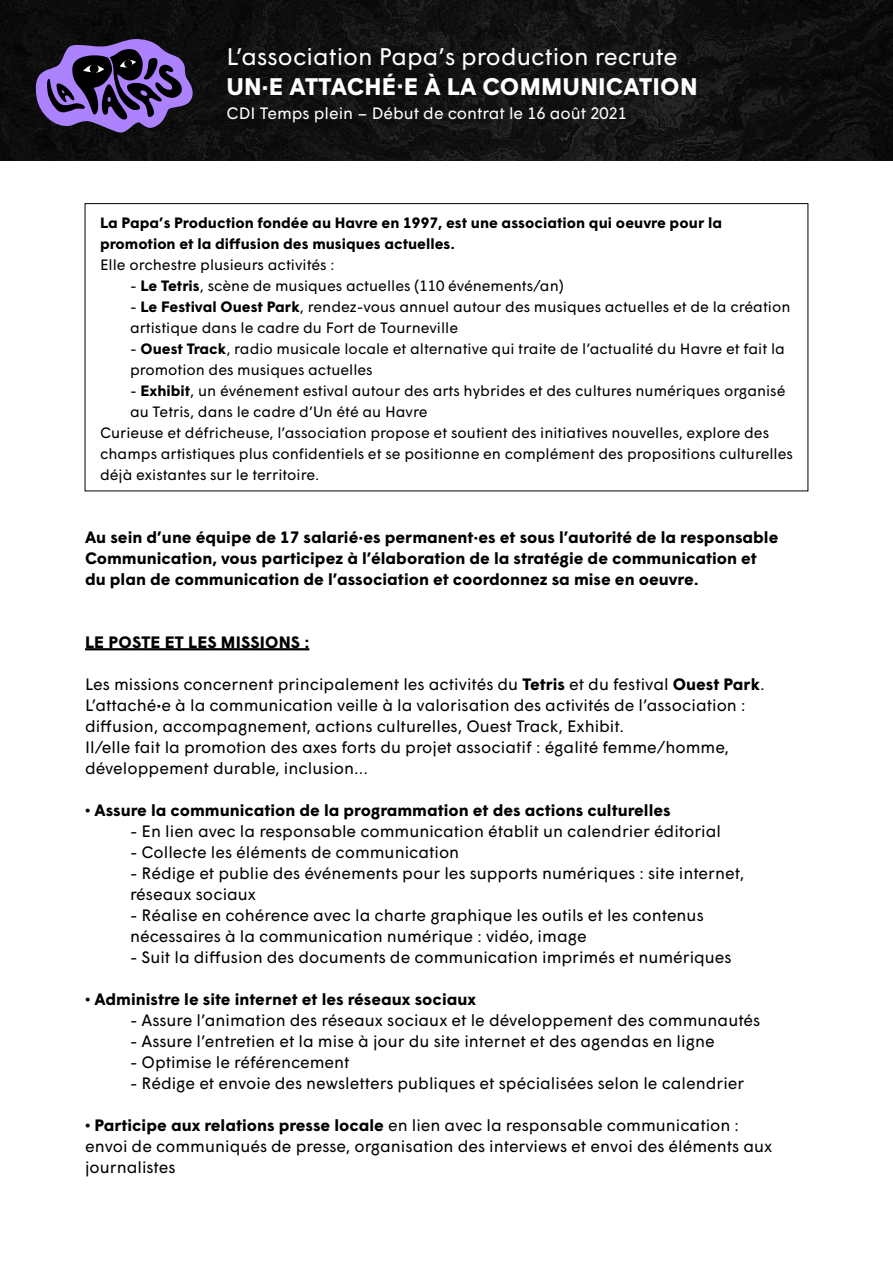
<style>
.page{position:relative;width:893px;height:1263px;background:#fff}
.page>*{position:absolute;margin:0;border:0;box-sizing:border-box;transform-origin:0 0}
.t1{font:24px "Wigrum";color:#fff}
.t2{font:700 24px "Wigrum";letter-spacing:.01em;color:#fff}
.t3{font:16.5px/21px "Wigrum";color:#000}
.t4{font:700 16.5px/21px "Wigrum";color:#000}
.t5{font:16.5px "Wigrum";color:#fff}
.t6{font:15px/21px "Wigrum";color:#000}
.t7{font:700 15px/21px "Wigrum";color:#000}
.s1{font-weight:700}
</style>
<div class="page">
<img style="left:483px;top:0;width:157px;height:160px">
<div style="left:0;top:0;width:483px;height:160px;background:#0f0f0f"></div>
<svg style="left:640px;top:0;width:253px;height:160px;background:#111"></svg>
<svg style="left:35px;top:39px;width:160px;height:94px"></svg>
<div style="left:90px;top:64px;width:9px;height:9px;background:#000;border-radius:50%"></div>
<div style="left:124px;top:60px;width:8px;height:7px;background:#000;border-radius:50%"></div>
<hr style="left:85px;top:648px;width:224px;height:2px;background:#000">
<h1 class="t1" style="left:226px;top:39px;width:452px">L’association Papa’s production recrute</h1>
<h1 class="t2" style="left:226px;top:69px;width:473px">UN·E ATTACHÉ·E À LA COMMUNICATION</h1>
<p class="t5" style="left:226px;top:101px;width:402px">CDI Temps plein – Début de contrat le 16 août 2021</p>
<p class="t7" style="left:100px;top:211px;width:624px">La Papa’s Production fondée au Havre en 1997, est une association qui oeuvre pour la promotion et la diffusion des musiques actuelles.</p>
<p class="t6" style="left:100px;top:253px;width:236px">Elle orchestre plusieurs activités :</p>
<p class="t6" style="left:130px;top:274px;width:435px">- <span class="s1">Le Tetris</span>, scène de musiques actuelles (110 événements/an)</p>
<p class="t6" style="left:130px;top:295px;width:662px">- <span class="s1">Le Festival Ouest Park</span>, rendez-vous annuel autour des musiques actuelles et de la création artistique dans le cadre du Fort de Tourneville</p>
<p class="t6" style="left:130px;top:337px;width:656px">- <span class="s1">Ouest Track</span>, radio musicale locale et alternative qui traite de l’actualité du Havre et fait la promotion des musiques actuelles</p>
<p class="t6" style="left:130px;top:379px;width:657px">- <span class="s1">Exhibit</span>, un événement estival autour des arts hybrides et des cultures numériques organisé</p>
<p class="t6" style="left:130px;top:400px;width:299px">au Tetris, dans le cadre d’Un été au Havre</p>
<p class="t6" style="left:100px;top:421px;width:670px">Curieuse et défricheuse, l’association propose et soutient des initiatives nouvelles, explore des</p>
<p class="t6" style="left:100px;top:442px;width:694px">champs artistiques plus confidentiels et se positionne en complément des propositions culturelles</p>
<p class="t6" style="left:100px;top:463px;width:221px">déjà existantes sur le territoire.</p>
<p class="t4" style="left:85px;top:525px;width:695px">Au sein d’une équipe de 17 salarié·es permanent·es et sous l’autorité de la responsable<br>Communication, vous participez à l’élaboration de la stratégie de communication et du plan de communication de l’association et coordonnez sa mise en oeuvre.</p>
<p class="t4" style="left:85px;top:630px;width:226px">LE POSTE ET LES MISSIONS :</p>
<p class="t3" style="left:85px;top:672px;width:681px">Les missions concernent principalement les activités du <span class="s1">Tetris</span> et du festival <span class="s1">Ouest Park</span>.<br>L’attaché<span class="s1">·</span>e à la communication veille à la valorisation des activités de l’association : diffusion, accompagnement, actions culturelles, Ouest Track, Exhibit.<br>Il/elle fait la promotion des axes forts du projet associatif : égalité femme/homme, développement durable, inclusion...</p>
<p class="t4" style="left:85px;top:798px;width:587px">• Assure la communication de la programmation et des actions culturelles</p>
<p class="t3" style="left:130px;top:819px;width:592px">- En lien avec la responsable communication établit un calendrier éditorial</p>
<p class="t3" style="left:130px;top:840px;width:331px">- Collecte les éléments de communication</p>
<p class="t3" style="left:130px;top:861px;width:616px">- Rédige et publie des événements pour les supports numériques : site internet, réseaux sociaux</p>
<p class="t3" style="left:130px;top:903px;width:575px">- Réalise en cohérence avec la charte graphique les outils et les contenus nécessaires à la communication numérique : vidéo, image</p>
<p class="t3" style="left:130px;top:945px;width:603px">- Suit la diffusion des documents de communication imprimés et numériques</p>
<p class="t4" style="left:85px;top:987px;width:393px">• Administre le site internet et les réseaux sociaux</p>
<p class="t3" style="left:130px;top:1008px;width:632px">- Assure l’animation des réseaux sociaux et le développement des communautés</p>
<p class="t3" style="left:130px;top:1029px;width:586px">- Assure l’entretien et la mise à jour du site internet et des agendas en ligne</p>
<p class="t3" style="left:130px;top:1050px;width:221px">- Optimise le référencement</p>
<p class="t3" style="left:130px;top:1071px;width:616px">- Rédige et envoie des newsletters publiques et spécialisées selon le calendrier</p>
<p class="t3" style="left:85px;top:1113px;width:689px"><span class="s1">• Participe aux relations presse locale</span> en lien avec la responsable communication : envoi de communiqués de presse, organisation des interviews et envoi des éléments aux journalistes</p>
</div>
